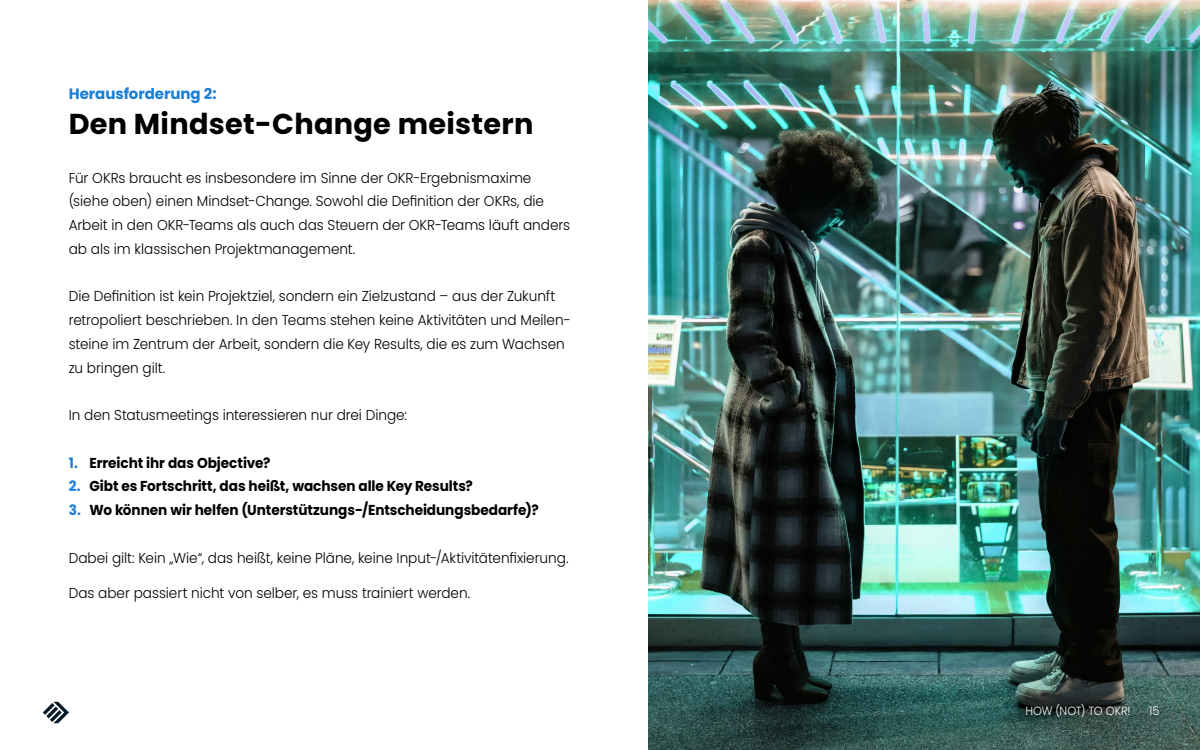
<style>
.page{position:relative;width:1200px;height:750px;background:#fff}
.page>*{position:absolute;margin:0;border:0;box-sizing:border-box;transform-origin:0 0}
.t1{font:700 28.75px "Poppins";letter-spacing:.01em;color:#000}
.t2{font:700 15px "Poppins";letter-spacing:-.005em;color:#197ed8}
.t3{font:300 14.38px/23.8px "Poppins";letter-spacing:-.005em;color:#000;scale:.95 1}
.t4{font:700 14.38px "Poppins";letter-spacing:-.005em;color:#000;scale:.95 1}
.t5{font:300 11.88px "Poppins";letter-spacing:-.005em;color:#fff;scale:.95 1}
.s1{color:#197ed8}
</style>
<div class="page">
<svg style="left:43px;top:702px;width:26px;height:21px"></svg>
<img style="left:649px;top:0;width:551px;height:750px">
<p class="t2" style="left:69px;top:85px;width:150px">Herausforderung 2:</p>
<h1 class="t1" style="left:69px;top:107px;width:466px">Den Mindset-Change meistern</h1>
<p class="t3" style="left:69px;top:166px;width:529px">Für OKRs braucht es insbesondere im Sinne der OKR-Ergebnismaxime (siehe oben) einen Mindset-Change. Sowohl die Definition der OKRs, die Arbeit in den OKR-Teams als auch das Steuern der OKR-Teams läuft anders ab als im klassischen Projektmanagement.</p>
<p class="t3" style="left:69px;top:285px;width:530px">Die Definition ist kein Projektziel, sondern ein Zielzustand – aus der Zukunft retropoliert beschrieben. In den Teams stehen keine Aktivitäten und Meilen&shy;steine im Zentrum der Arbeit, sondern die Key Results, die es zum Wachsen zu bringen gilt.</p>
<p class="t3" style="left:69px;top:403px;width:358px">In den Statusmeetings interessieren nur drei Dinge:</p>
<p class="t4" style="left:69px;top:454px;width:214px"><span class="s1">1.</span> Erreicht ihr das Objective?</p>
<p class="t4" style="left:69px;top:478px;width:427px"><span class="s1">2.</span> Gibt es Fortschritt, das heißt, wachsen alle Key Results?</p>
<p class="t4" style="left:69px;top:502px;width:496px"><span class="s1">3.</span> Wo können wir helfen (Unterstützungs-/Entscheidungsbedarfe)?</p>
<p class="t3" style="left:69px;top:546px;width:528px">Dabei gilt: Kein „Wie“, das heißt, keine Pläne, keine Input-/Aktivitätenfixierung.</p>
<p class="t3" style="left:69px;top:581px;width:424px">Das aber passiert nicht von selber, es muss trainiert werden.</p>
<p class="t5" style="left:1026px;top:704px;width:112px">HOW (NOT) TO OKR!</p>
<p class="t5" style="left:1149px;top:704px;width:12px">15</p>
</div>
